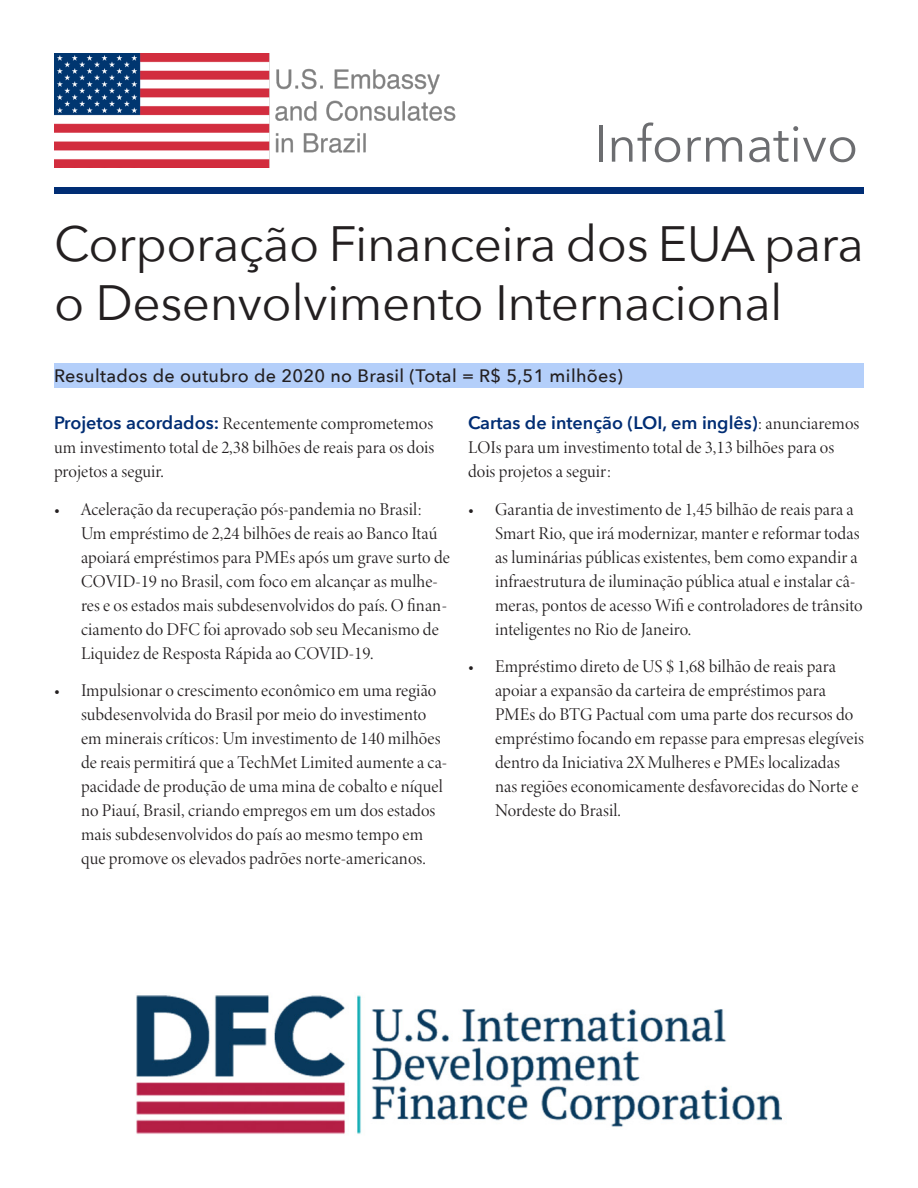
<style>
.page{position:relative;width:918px;height:1188px;background:#fff}
.page>*{position:absolute;margin:0;border:0;box-sizing:border-box;transform-origin:0 0}
.t1{font:51px "Avenir Next";color:#6c6d70}
.t2{font:49.5px/59.4px "Avenir Next";letter-spacing:-.01em;color:#231f20}
.Body{font:18px/24px "Minion Variable Concept";letter-spacing:-.045em;color:#231f20}
.Subtitle{font:500 18px "Avenir Next";letter-spacing:.02em;color:#231f20}
.s1{font-family:"Avenir Next";font-weight:600;color:#002d74}
</style>
<div class="page">
<img style="left:136px;top:995px;width:646px;height:139px">
<div style="left:54px;top:364px;width:810px;height:24px;background:#b4cffa"></div>
<img style="left:54px;top:54px;width:402px;height:113px">
<div style="left:54px;top:187px;width:810px;height:7px;background:#002d74"></div>
<p class="t1" style="left:594px;top:101px;width:266px">Informativo</p>
<p class="t2" style="left:54px;top:212px;width:811px">Corporação Financeira dos EUA para o Desenvolvimento Internacional</p>
<p class="Subtitle" style="left:54px;top:360px;width:570px">Resultados de outubro de 2020 no Brasil (Total = R$ 5,51 milhões)</p>
<p class="Body" style="left:54px;top:411px;width:383px;text-align:justify"><span class="s1">Projetos acordados:</span> Recentemente comprometemos um investimento total de 2,38 bilhões de reais para os dois projetos a seguir.</p>
<p class="Body" style="left:81px;top:497px;width:371px;text-indent:-27px">• Aceleração da recuperação pós-pandemia no Brasil:<br>Um empréstimo de 2,24 bilhões de reais ao Banco Itaú apoiará empréstimos para PMEs após um grave surto de COVID-19 no Brasil, com foco em alcançar as mulhe&shy;res e os estados mais subdesenvolvidos do país. O finan&shy;ciamento do DFC foi aprovado sob seu Mecanismo de Liquidez de Resposta Rápida ao COVID-19.</p>
<p class="Body" style="left:81px;top:678px;width:368px;text-indent:-27px">• Impulsionar o crescimento econômico em uma região subdesenvolvida do Brasil por meio do investimento em minerais críticos: Um investimento de 140 milhões de reais permitirá que a TechMet Limited aumente a ca&shy;pacidade de produção de uma mina de cobalto e níquel no Piauí, Brasil, criando empregos em um dos estados mais subdesenvolvidos do país ao mesmo tempo em que promove os elevados padrões norte-americanos.</p>
<p class="Body" style="left:468px;top:411px;width:394px"><span class="s1">Cartas de intenção (LOI, em inglês)</span>: anunciaremos<br>LOIs para um investimento total de 3,13 bilhões para os dois projetos a seguir:</p>
<p class="Body" style="left:495px;top:497px;width:370px;text-indent:-27px">• Garantia de investimento de 1,45 bilhão de reais para a Smart Rio, que irá modernizar, manter e reformar todas as luminárias públicas existentes, bem como expandir a infraestrutura de iluminação pública atual e instalar câ&shy;meras, pontos de acesso Wifi e controladores de trânsito inteligentes no Rio de Janeiro.</p>
<p class="Body" style="left:495px;top:654px;width:371px;text-indent:-27px">• Empréstimo direto de US $ 1,68 bilhão de reais para apoiar a expansão da carteira de empréstimos para PMEs do BTG Pactual com uma parte dos recursos do empréstimo focando em repasse para empresas elegíveis dentro da Iniciativa 2X Mulheres e PMEs localizadas nas regiões economicamente desfavorecidas do Norte e Nordeste do Brasil.</p>
</div>
